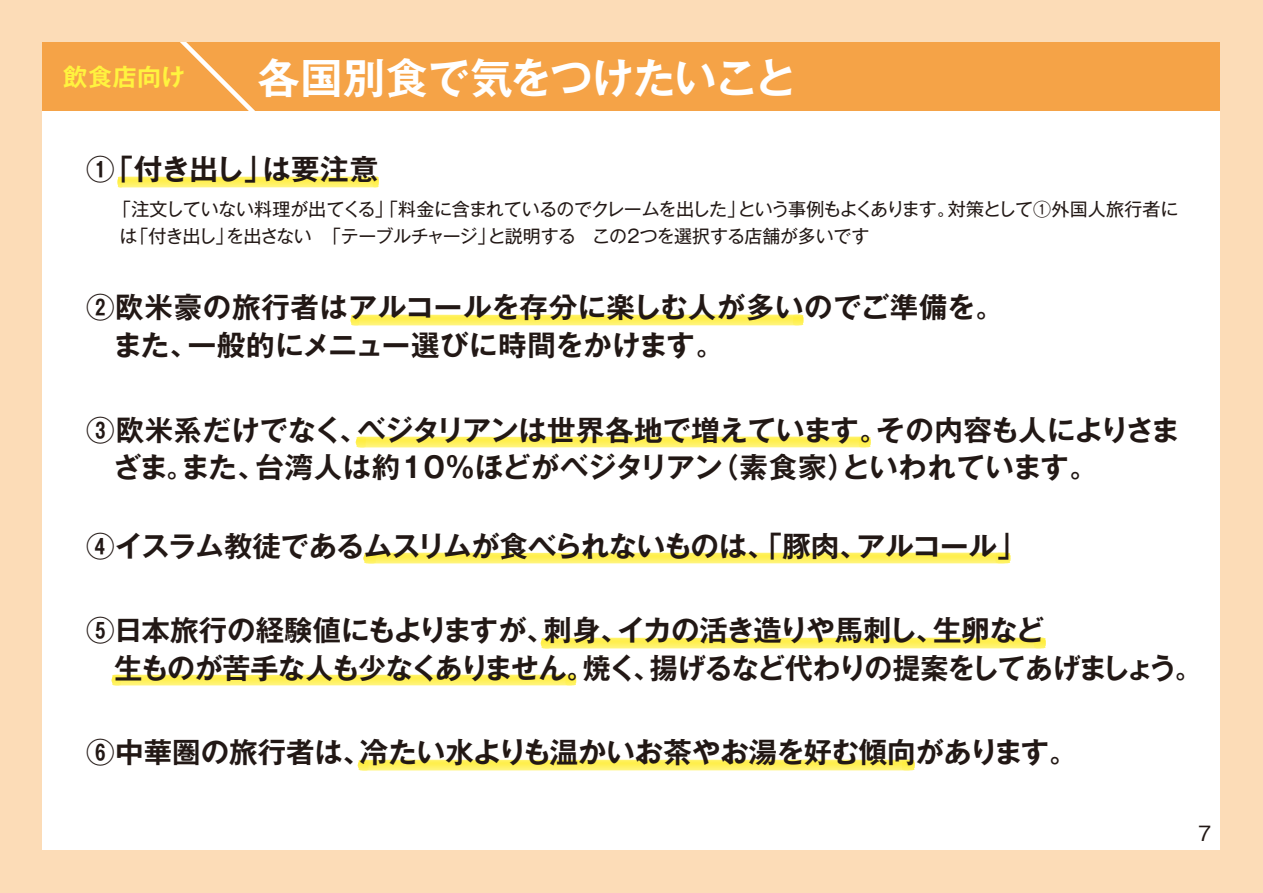
<style>
.page{position:relative;width:1263px;height:893px;background:#fcdcb7}
.page>*{position:absolute;margin:0;border:0;box-sizing:border-box;transform-origin:0 0}
.t1{font:700 42px "Gothic MB101 Pr 6 N De";letter-spacing:-.015em;color:#fff}
.t2{font:700 28.5px/37.5px "Gothic MB101 Pr 6 N De";letter-spacing:-.01em;color:#221815}
.t3{font:700 28.5px/37.5px "Gothic MB101 Pr 6 N De";letter-spacing:-.035em;color:#221815}
.t4{font:700 28.5px/37.5px "Gothic MB101 Pr 6 N De";letter-spacing:.02em;color:#221815}
.t5{font:700 24px "Gothic MB101 Pr 6 N De";letter-spacing:.02em;color:#fff33f}
.t6{font:500 21px "Gothic BBB Pro";color:#221815}
.t7{font:18px/27px "Gothic MB101 Pr 6 N";letter-spacing:-.035em;color:#221815}
</style>
<div class="page">
<div style="left:43px;top:43px;width:1177px;height:807px;background:#fff"></div>
<div style="left:43px;top:43px;width:1177px;height:68px;background:#f5a347"></div>
<svg style="left:117px;top:177px;width:262px;height:10px"></svg>
<svg style="left:350px;top:315px;width:453px;height:10px"></svg>
<svg style="left:355px;top:437px;width:516px;height:10px"></svg>
<svg style="left:363px;top:553px;width:647px;height:10px"></svg>
<svg style="left:111px;top:675px;width:465px;height:10px"></svg>
<svg style="left:357px;top:760px;width:558px;height:10px"></svg>
<svg style="left:540px;top:638px;width:506px;height:10px"></svg>
<svg style="left:181px;top:43px;width:74px;height:68px"></svg>
<p class="t5" style="left:63px;top:57px;width:123px">飲食店向け</p>
<h1 class="t1" style="left:258px;top:43px;width:541px">各国別食で気をつけたいこと</h1>
<p class="t2" style="left:86px;top:150px;width:294px">①「付き出し」は要注意</p>
<p class="t7" style="left:119px;top:194px;width:1060px;text-indent:-6px">「注文していない料理が出てくる」「料金に含まれているのでクレームを出した」という事例もよくあります。対策として①外国人旅行者には「付き出し」を出さない　「テーブルチャージ」と説明する　この２つを選択する店舗が多いです</p>
<p class="t4" style="left:86px;top:288px;width:919px">②欧米豪の旅行者はアルコールを存分に楽しむ人が多いのでご準備を。　また、一般的にメニュー選びに時間をかけます。</p>
<p class="t2" style="left:86px;top:410px;width:1095px">③欧米系だけでなく、ベジタリアンは世界各地で増えています。その内容も人によりさま　ざま。また、台湾人は約10％ほどがベジタリアン（素食家）といわれています。</p>
<p class="t2" style="left:86px;top:526px;width:941px">④イスラム教徒であるムスリムが食べられないものは、「豚肉、アルコール」</p>
<p class="t3" style="left:115px;top:610px;width:1090px;text-indent:-29px">⑤日本旅行の経験値にもよりますが、刺身、イカの活き造りや馬刺し、生卵など<br>生ものが苦手な人も少なくありません。焼く、揚げるなど代わりの提案をしてあげましょう。</p>
<p class="t2" style="left:86px;top:733px;width:993px">⑥中華圏の旅行者は、冷たい水よりも温かいお茶やお湯を好む傾向があります。</p>
<p class="t6" style="left:1198px;top:817px;width:15px">7</p>
</div>
